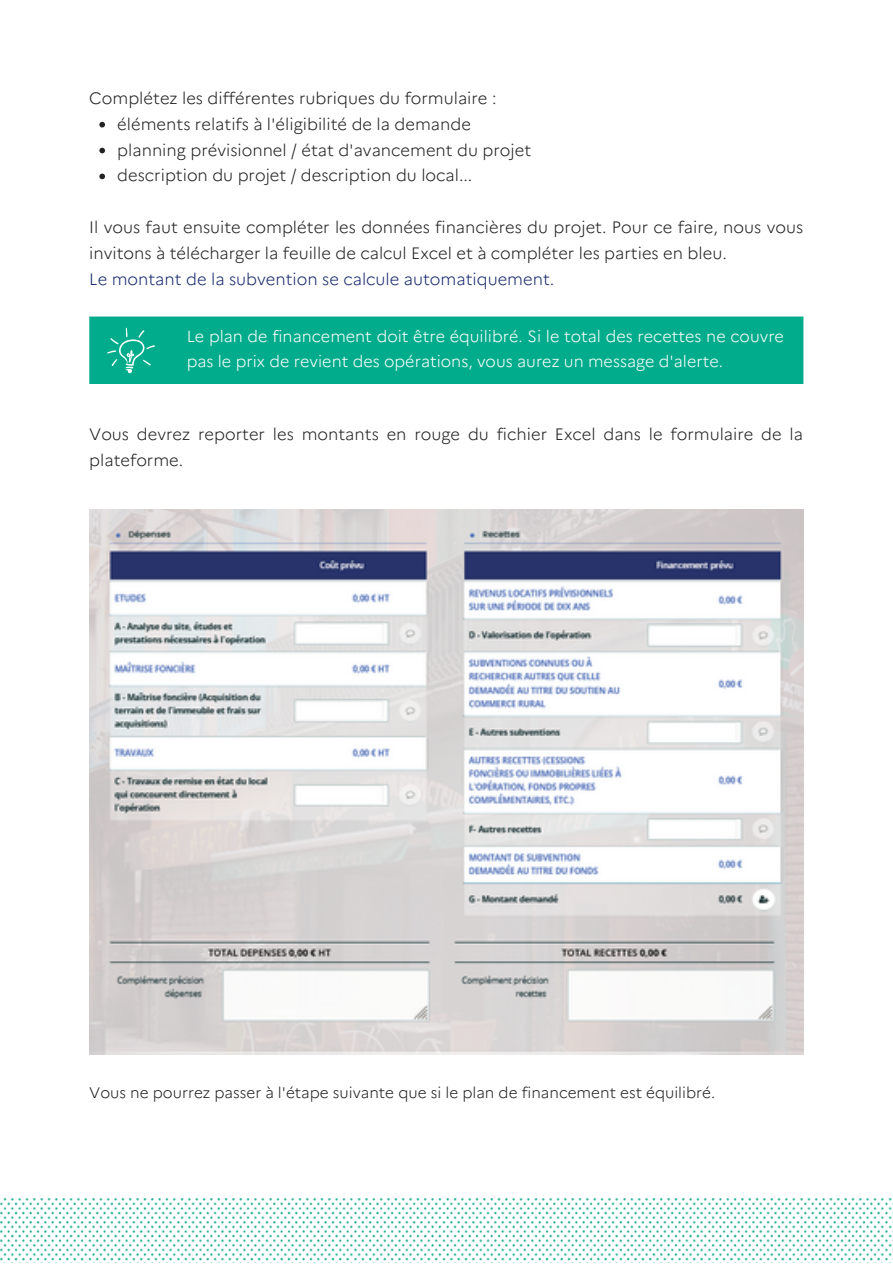
<style>
.page{position:relative;width:893px;height:1264px;background:#fff}
.page>*{position:absolute;margin:0;border:0;box-sizing:border-box;transform-origin:0 0}
.t1{font:300 16.5px/25.8px "Marianne";color:#222}
.t2{font:300 16.5px "Marianne";color:#182a6e}
.t3{font:300 16.05px/25.3px "Marianne";color:#fff}
.t4{font:300 15.3px "Marianne";color:#222}
</style>
<div class="page">
<svg style="left:99px;top:122px;width:6px;height:5px"></svg>
<svg style="left:99px;top:148px;width:6px;height:5px"></svg>
<svg style="left:99px;top:174px;width:6px;height:5px"></svg>
<img style="left:0;top:1198px;width:529px;height:63px">
<img style="left:531px;top:1198px;width:361px;height:63px">
<div style="left:89px;top:316px;width:714px;height:68px;background:#00ac8c"></div>
<svg style="left:107px;top:327px;width:48px;height:46px;background:#1eb599"></svg>
<img style="left:89px;top:509px;width:714px;height:545px">
<p class="t1" style="left:89px;top:85px;width:408px">Complétez les différentes rubriques du formulaire :</p>
<p class="t1" style="left:117px;top:111px;width:415px">éléments relatifs à l'éligibilité de la demande planning prévisionnel / état d'avancement du projet description du projet / description du local...</p>
<p class="t1" style="left:89px;top:214px;width:715px">Il vous faut ensuite compléter les données financières du projet. Pour ce faire, nous vous invitons à télécharger la feuille de calcul Excel et à compléter les parties en bleu.</p>
<p class="t2" style="left:89px;top:269px;width:466px">Le montant de la subvention se calcule automatiquement.</p>
<p class="t3" style="left:187px;top:323px;width:598px">Le plan de financement doit être équilibré. Si le total des recettes ne couvre pas le prix de revient des opérations, vous aurez un message d'alerte.</p>
<p class="t1" style="left:89px;top:421px;width:715px">Vous devrez reporter les montants en rouge du fichier Excel dans le formulaire de la plateforme.</p>
<p class="t4" style="left:89px;top:1083px;width:627px">Vous ne pourrez passer à l'étape suivante que si le plan de financement est équilibré.</p>
</div>
